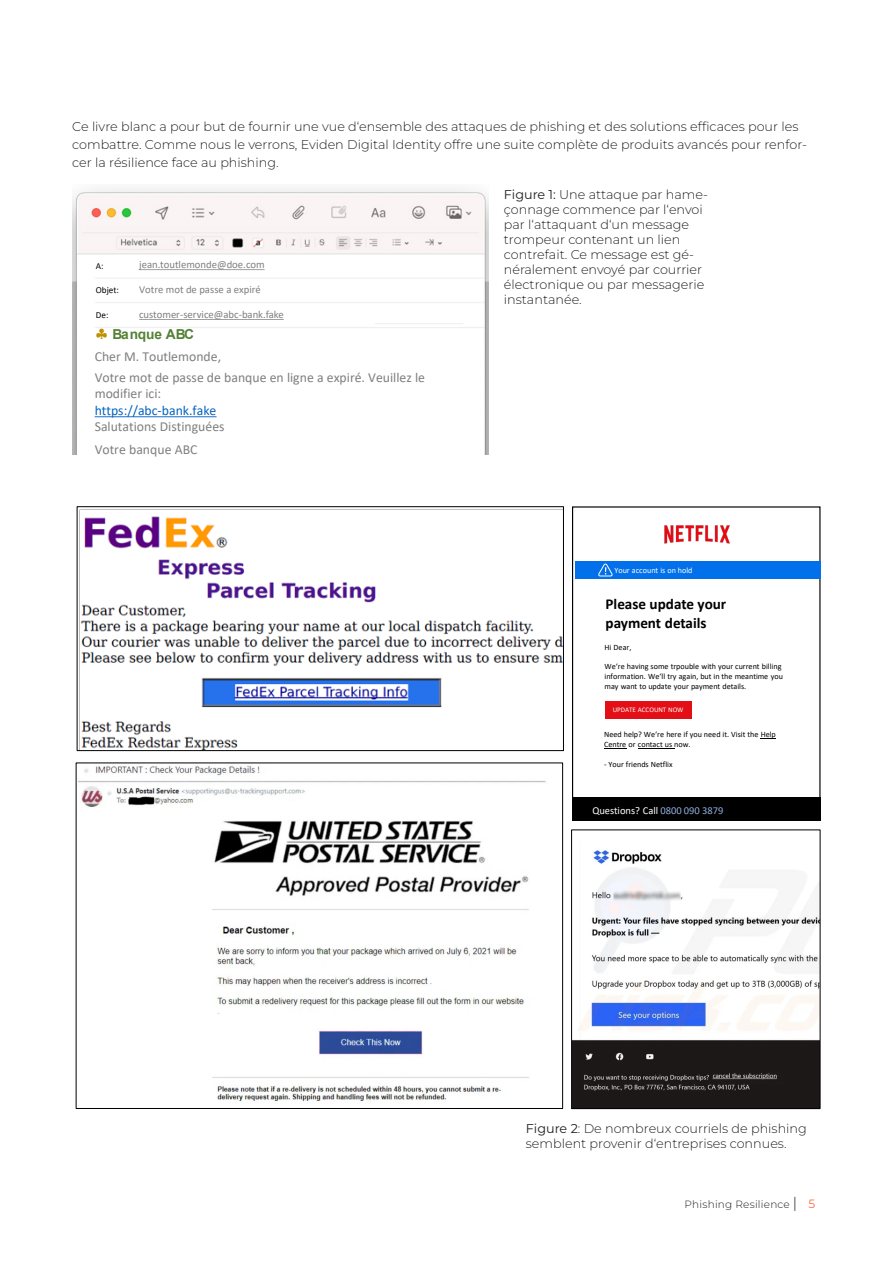
<style>
.page{position:relative;width:893px;height:1263px;background:#fff}
.page>*{position:absolute;margin:0;border:0;box-sizing:border-box;transform-origin:0 0}
.t1{font:700 15.15px/18.3px "Calibri";color:#000}
.t2{font:13.8px/21.6px "Calibri";color:#7f7f7f}
.Copy_light_klein{font:100 12.75px/15px "Montserrat";color:#231f20}
.t3{font:10.65px "Calibri";color:#7f7f7f}
.t4{font:10.5px "Calibri";color:#fff}
.t5{font:100 10.5px "Montserrat";letter-spacing:.02em;color:#231f20}
.t6{font:9.15px "Calibri";color:#000}
.t7{font:8.1px/9.9px "Calibri";letter-spacing:-.005em;color:#000}
.t8{font:8.1px "Calibri";color:#fff}
.t9{font:7.05px "Calibri";color:#fff}
.s1{color:#bf9000}
.s2{font-family:"Arial";font-weight:700;color:#548235}
.s3{color:#0563c1}
.s4{color:#8faadc}
.s5{font-size:15px}
.s6{font-size:12px;color:#ff6d43}
</style>
<div class="page">
<div style="left:572px;top:506px;width:248px;height:308px;border:1px solid #000"></div>
<img style="left:79px;top:509px;width:483px;height:240px">
<div style="left:77px;top:506px;width:487px;height:245px;border:1px solid #000"></div>
<img style="left:78px;top:765px;width:468px;height:337px">
<img style="left:573px;top:850px;width:245px;height:257px">
<div style="left:571px;top:829px;width:249px;height:280px;border:1px solid #000"></div>
<div style="left:575px;top:561px;width:246px;height:18px;background:#0270eb"></div>
<svg style="left:598px;top:564px;width:15px;height:12px"></svg>
<svg style="left:761px;top:738px;width:15px;height:1px"></svg>
<svg style="left:604px;top:748px;width:22px;height:1px"></svg>
<hr style="left:638px;top:748px;width:36px;height:1px;background:#000">
<div style="left:572px;top:797px;width:248px;height:24px;background:#000"></div>
<div style="left:605px;top:701px;width:86px;height:17px;background:#e40e16"></div>
<img style="left:664px;top:525px;width:66px;height:19px">
<img style="left:72px;top:187px;width:416px;height:268px">
<svg style="left:139px;top:269px;width:126px;height:1px"></svg>
<svg style="left:139px;top:319px;width:145px;height:1px"></svg>
<svg style="left:95px;top:416px;width:122px;height:1px"></svg>
<div style="left:90px;top:257px;width:25px;height:17px;background:#fff"></div>
<div style="left:90px;top:282px;width:44px;height:16px;background:#fff"></div>
<div style="left:90px;top:306px;width:33px;height:17px;background:#fff"></div>
<p class="Copy_light_klein" style="left:72px;top:118px;width:736px;line-height:18px">Ce livre blanc a pour but de fournir une vue d‘ensemble des attaques de phishing et des solutions efficaces pour les combattre. Comme nous le verrons, Eviden Digital Identity offre une suite complète de produits avancés pour renfor&shy;cer la résilience face au phishing.</p>
<p class="Copy_light_klein" style="left:504px;top:187px;width:206px">Figure 1: Une attaque par hame&shy;çonnage commence par l‘envoi par l‘attaquant d‘un message trompeur contenant un lien contrefait. Ce message est gé&shy;néralement envoyé par courrier électronique ou par messagerie instantanée.</p>
<p class="t3" style="left:139px;top:257px;width:127px">jean.toutlemonde@doe.com</p>
<p class="t3" style="left:139px;top:282px;width:123px">Votre mot de passe a expiré</p>
<p class="t3" style="left:139px;top:307px;width:146px">customer-service@abc-bank.fake</p>
<p class="t2" style="left:95px;top:323px;width:332px"><span class="s1">♣</span> <span class="s2">Banque ABC<br></span>Cher M. Toutlemonde,<br>Votre mot de passe de banque en ligne a expiré. Veuillez le</p>
<p class="t2" style="left:95px;top:385px;width:131px;line-height:16.5px">modifier ici: <span class="s3">https://abc-bank.fake<br></span>Salutations Distinguées</p>
<p class="t2" style="left:95px;top:438px;width:104px">Votre banque ABC</p>
<p class="t6" style="left:96px;top:259px;width:9px">A:</p>
<p class="t6" style="left:96px;top:284px;width:25px">Objet:</p>
<p class="t6" style="left:96px;top:308px;width:14px">De:</p>
<p class="t8" style="left:614px;top:564px;width:80px">Your account is on hold</p>
<p class="t1" style="left:605px;top:595px;width:122px">Please update your payment details</p>
<p class="t7" style="left:605px;top:642px;width:28px">Hi Dear,</p>
<p class="t7" style="left:604px;top:661px;width:180px">We‘re having some trpouble with your current billing information. We‘ll try again, but in the meantime you may want to update your payment details.</p>
<p class="t9" style="left:613px;top:705px;width:72px">UPDATE ACCOUNT NOW</p>
<p class="t7" style="left:604px;top:729px;width:173px">Need help? We‘re here if you need it. Visit the Help<br>Centre or contact us now.</p>
<p class="t7" style="left:604px;top:759px;width:70px">- Your friends Netflix</p>
<p class="t4" style="left:592px;top:803px;width:133px">Questions? Call <span class="s4">0800 090 3879</span></p>
<p class="Copy_light_klein" style="left:526px;top:1121px;width:282px">Figure 2: De nombreux courriels de phishing semblent provenir d‘entreprises connues.</p>
<p class="t5" style="left:685px;top:1197px;width:132px">Phishing Resilience <span class="s5">|</span> <span class="s6">5</span></p>
</div>
